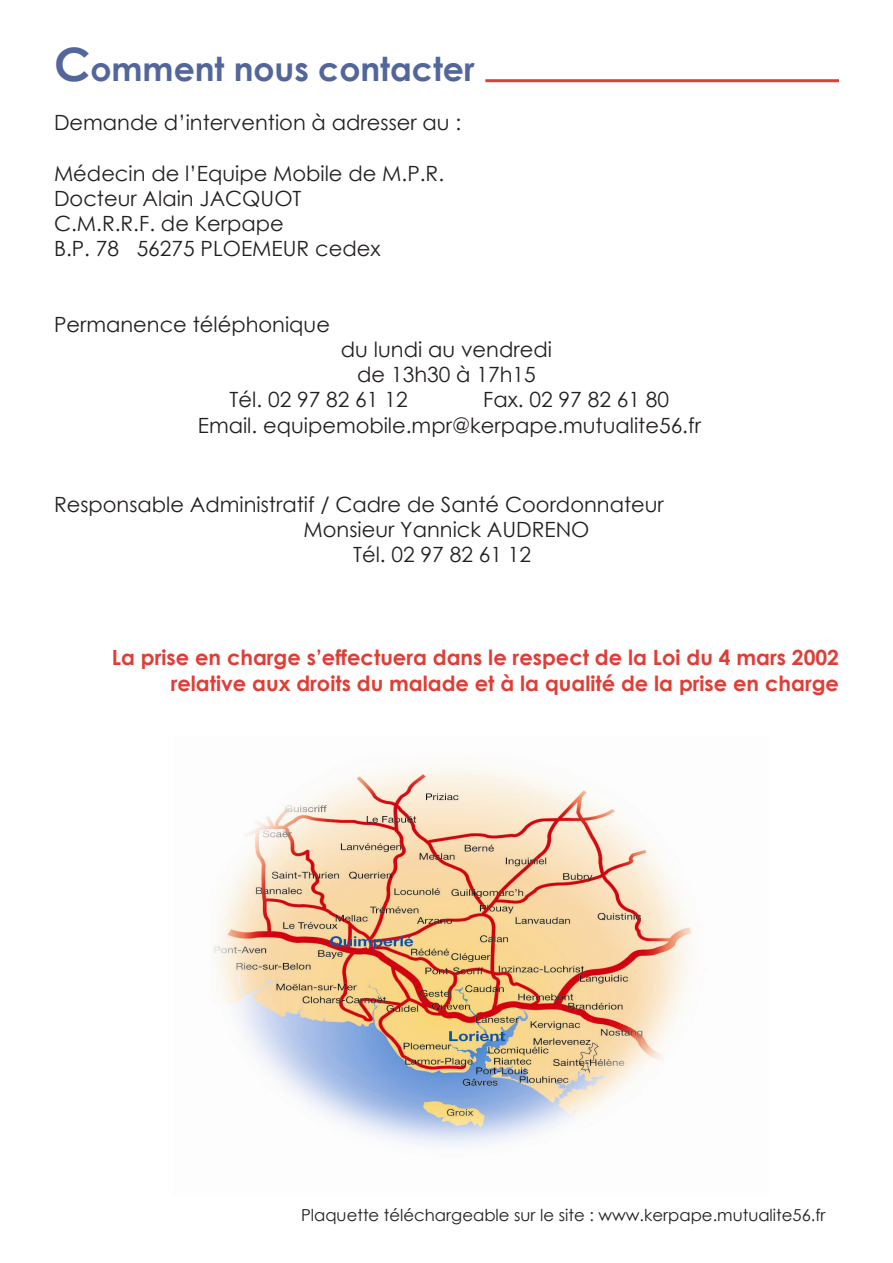
<style>
.page{position:relative;width:893px;height:1263px;background:#fff}
.page>*{position:absolute;margin:0;border:0;box-sizing:border-box;transform-origin:0 0}
.t1{font:700 33px "Century Gothic";color:#52669c}
.t2{font:21px "Century Gothic";color:#231f20}
.t3{font:700 21px/25.2px "Century Gothic";color:#de3e37;text-align:right}
.t4{font:16.5px "Century Gothic";color:#231f20}
.s1{font-size:46.05px}
</style>
<div class="page">
<div style="left:485px;top:79px;width:354px;height:3px;border:2px solid #de3e37"></div>
<img style="left:213px;top:767px;width:479px;height:380px">
<p class="t1" style="left:54px;top:44px;width:422px"><span class="s1">C</span>omment nous contacter</p>
<p class="t2" style="left:54px;top:108px;width:409px">Demande d’intervention à adresser au :</p>
<p class="t2" style="left:54px;top:158px;width:392px">Médecin de l’Equipe Mobile de M.P.R.</p>
<p class="t2" style="left:54px;top:184px;width:249px">Docteur Alain JACQUOT</p>
<p class="t2" style="left:54px;top:209px;width:231px">C.M.R.R.F. de Kerpape</p>
<p class="t2" style="left:54px;top:234px;width:328px">B.P. 78 56275 PLOEMEUR cedex</p>
<p class="t2" style="left:54px;top:310px;width:278px">Permanence téléphonique</p>
<p class="t2" style="left:341px;top:335px;width:213px">du lundi au vendredi</p>
<p class="t2" style="left:357px;top:360px;width:180px">de 13h30 à 17h15</p>
<p class="t2" style="left:230px;top:385px;width:180px">Tél. 02 97 82 61 12</p>
<p class="t2" style="left:483px;top:385px;width:187px">Fax. 02 97 82 61 80</p>
<p class="t2" style="left:198px;top:410px;width:505px">Email. equipemobile.mpr@kerpape.mutualite56.fr</p>
<p class="t2" style="left:54px;top:490px;width:611px">Responsable Administratif / Cadre de Santé Coordonnateur</p>
<p class="t2" style="left:303px;top:515px;width:288px">Monsieur Yannick AUDRENO</p>
<p class="t2" style="left:353px;top:540px;width:180px">Tél. 02 97 82 61 12</p>
<p class="t3" style="left:112px;top:644px;width:729px">La prise en charge s’effectuera dans le respect de la Loi du 4 mars 2002 relative aux droits du malade et à la qualité de la prise en charge</p>
<p class="t4" style="left:301px;top:1204px;width:526px">Plaquette téléchargeable sur le site : www.kerpape.mutualite56.fr</p>
</div>
